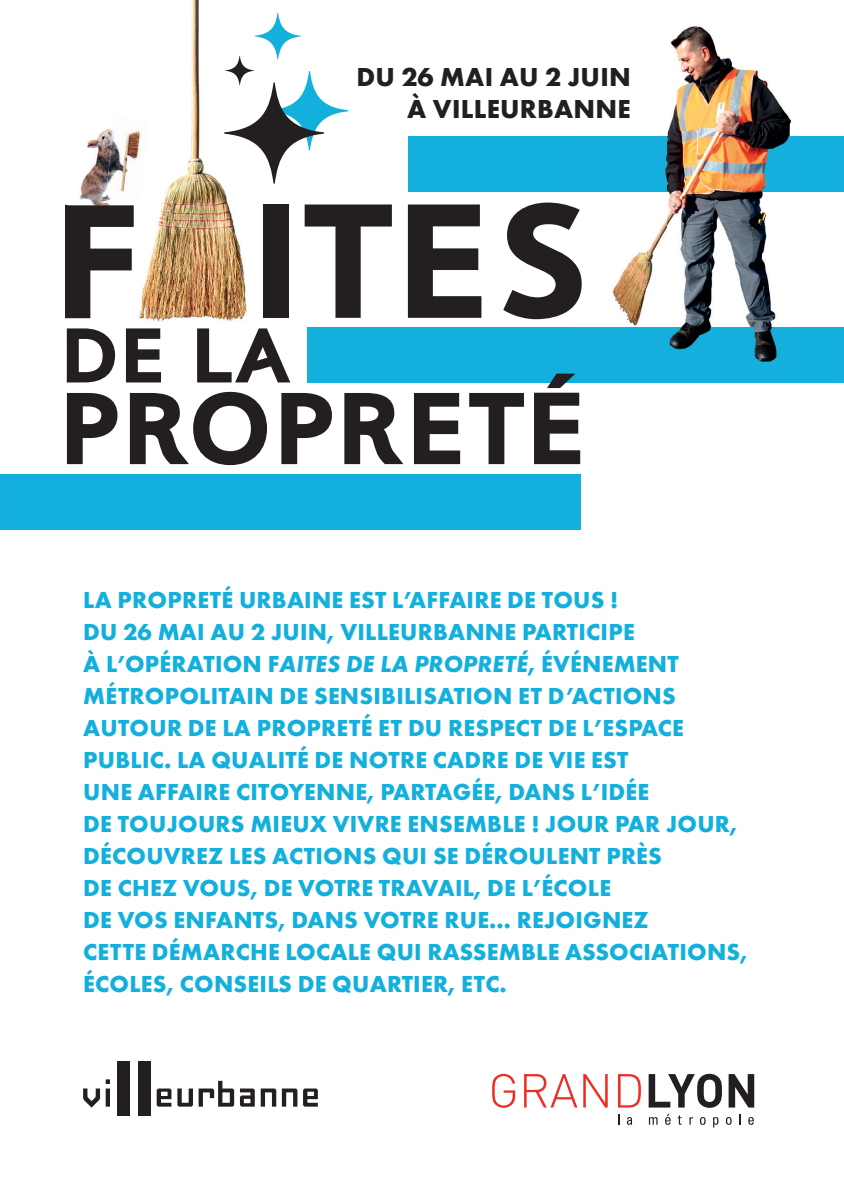
<style>
.page{position:relative;width:844px;height:1196px;background:#fff}
.page>*{position:absolute;margin:0;border:0;box-sizing:border-box;transform-origin:0 0}
.t1{font:700 195px "Fox";color:#231f20}
.t2{font:700 122.4px "Fox";color:#231f20}
.t3{font:700 93px "Fox";color:#231f20}
.t4{font:700 27px/32.4px "Futura PT";letter-spacing:.01em;color:#231f20;text-align:right}
.t5{font:700 24px/32px "Futura PT";letter-spacing:.01em;color:#13afdd}
.s1{font-style:italic}
</style>
<div class="page">
<svg style="left:83px;top:1088px;width:17px;height:19px"></svg>
<hr style="left:106px;top:1088px;width:4px;height:18px;background:#231f20">
<svg style="left:106px;top:1079px;width:4px;height:5px"></svg>
<svg style="left:157px;top:1088px;width:14px;height:18px"></svg>
<svg style="left:303px;top:1088px;width:15px;height:18px"></svg>
<svg style="left:177px;top:1080px;width:57px;height:26px"></svg>
<svg style="left:240px;top:1088px;width:15px;height:18px"></svg>
<svg style="left:261px;top:1088px;width:15px;height:18px"></svg>
<svg style="left:282px;top:1088px;width:15px;height:18px"></svg>
<div style="left:117px;top:1061px;width:13px;height:54px;background:#231f20"></div>
<div style="left:138px;top:1061px;width:13px;height:54px;background:#231f20"></div>
<svg style="left:492px;top:1073px;width:23px;height:34px"></svg>
<svg style="left:524px;top:1074px;width:53px;height:33px"></svg>
<svg style="left:583px;top:1074px;width:24px;height:33px"></svg>
<svg style="left:618px;top:1074px;width:23px;height:33px"></svg>
<svg style="left:648px;top:1073px;width:73px;height:34px"></svg>
<svg style="left:728px;top:1074px;width:26px;height:33px"></svg>
<svg style="left:713px;top:1117px;width:5px;height:10px"></svg>
<svg style="left:626px;top:1117px;width:6px;height:7px"></svg>
<svg style="left:648px;top:1117px;width:9px;height:7px"></svg>
<svg style="left:665px;top:1114px;width:5px;height:10px"></svg>
<svg style="left:677px;top:1115px;width:4px;height:9px"></svg>
<svg style="left:689px;top:1117px;width:4px;height:7px"></svg>
<svg style="left:699px;top:1117px;width:6px;height:7px"></svg>
<svg style="left:725px;top:1117px;width:6px;height:7px"></svg>
<svg style="left:748px;top:1117px;width:5px;height:7px"></svg>
<img style="left:139px;top:0;width:139px;height:322px">
<img style="left:263px;top:202px;width:15px;height:117px">
<div style="left:0;top:474px;width:581px;height:56px;background:#13b0de"></div>
<div style="left:307px;top:328px;width:531px;height:55px;background:#13b0de"></div>
<div style="left:407px;top:137px;width:433px;height:55px;background:#13b0de"></div>
<svg style="left:270px;top:71px;width:78px;height:79px"></svg>
<svg style="left:224px;top:82px;width:100px;height:102px"></svg>
<svg style="left:254px;top:13px;width:47px;height:47px"></svg>
<svg style="left:225px;top:56px;width:29px;height:29px"></svg>
<img style="left:573px;top:26px;width:220px;height:336px">
<img style="left:573px;top:137px;width:220px;height:55px">
<img style="left:573px;top:202px;width:8px;height:117px">
<img style="left:80px;top:129px;width:31px;height:76px">
<img style="left:138px;top:117px;width:11px;height:30px">
<img style="left:138px;top:146px;width:8px;height:28px">
<img style="left:106px;top:172px;width:37px;height:29px">
<img style="left:111px;top:130px;width:27px;height:18px">
<img style="left:108px;top:148px;width:30px;height:28px">
<div style="left:834px;top:328px;width:9px;height:55px;background:#15afdd"></div>
<div style="left:834px;top:137px;width:9px;height:55px;background:#15afdd"></div>
<p class="t4" style="left:356px;top:60px;width:276px">DU 26 MAI AU 2 JUIN<br>À VILLEURBANNE</p>
<h1 class="t1" style="left:51px;top:165px;width:541px">F ITES</h1>
<h3 class="t3" style="left:60px;top:310px;width:233px">DE LA</h3>
<h2 class="t2" style="left:58px;top:368px;width:527px">PROPRETÉ</h2>
<p class="t5" style="left:83px;top:583px;width:666px">LA PROPRETÉ URBAINE EST L’AFFAIRE DE TOUS !<br>DU 26 MAI AU 2 JUIN, VILLEURBANNE PARTICIPE<br>À L’OPÉRATION F<span class="s1">AITES DE LA PROPRETÉ</span>, ÉVÉNEMENT MÉTROPOLITAIN DE SENSIBILISATION ET D’ACTIONS AUTOUR DE LA PROPRETÉ ET DU RESPECT DE L’ESPACE PUBLIC. LA QUALITÉ DE NOTRE CADRE DE VIE EST<br>UNE AFFAIRE CITOYENNE, PARTAGÉE, DANS L’IDÉE<br>DE TOUJOURS MIEUX VIVRE ENSEMBLE ! JOUR PAR JOUR, DÉCOUVREZ LES ACTIONS QUI SE DÉROULENT PRÈS<br>DE CHEZ VOUS, DE VOTRE TRAVAIL, DE L’ÉCOLE<br>DE VOS ENFANTS, DANS VOTRE RUE… REJOIGNEZ<br>CETTE DÉMARCHE LOCALE QUI RASSEMBLE ASSOCIATIONS, ÉCOLES, CONSEILS DE QUARTIER, ETC.</p>
</div>
